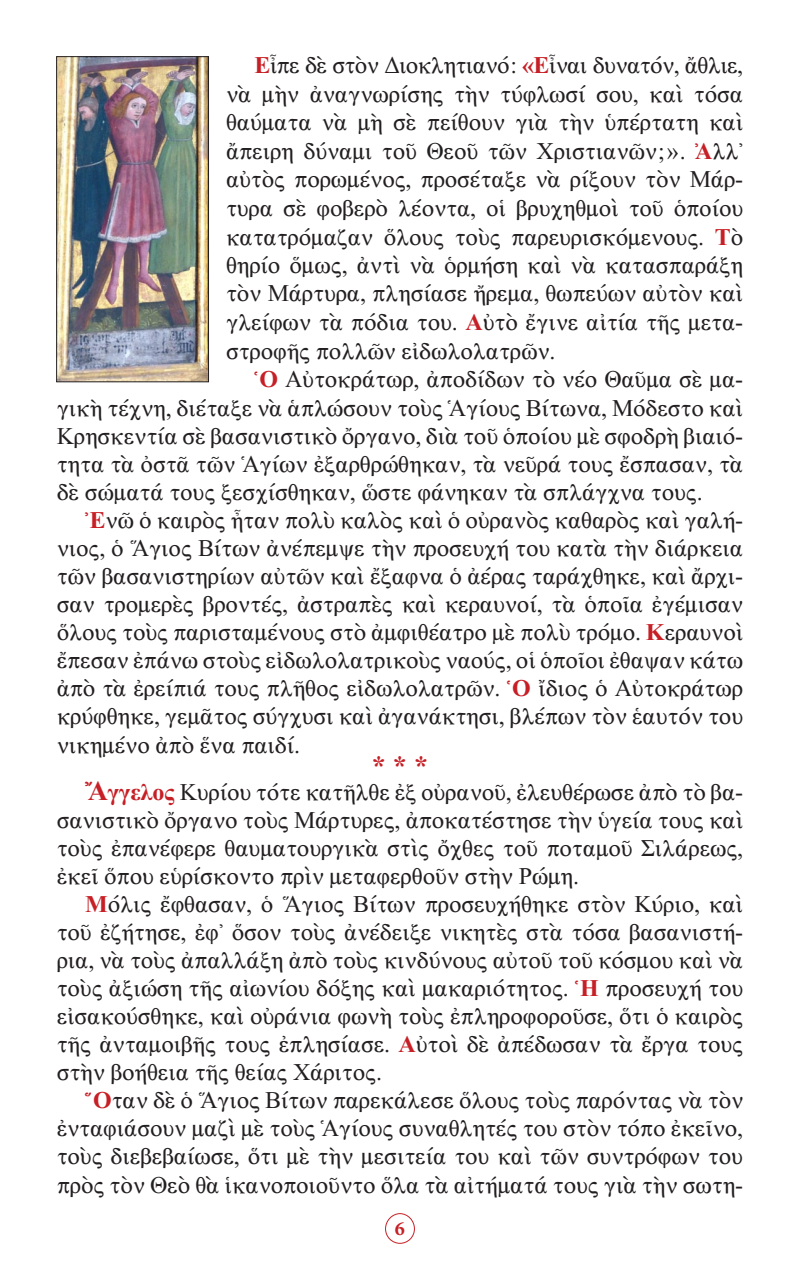
<style>
.page{position:relative;width:800px;height:1270px;background:#fff}
.page>*{position:absolute;margin:0;border:0;box-sizing:border-box;transform-origin:0 0}
.Asteriskoi{font:28px "CTOS New Times Bold Test 1";color:#c62026}
.t1{font:24px/28px "CTOS New Times Roman Test 1";letter-spacing:-.01em;color:#231f20;text-align:justify}
.t2{font:700 20px "Minion Pro";color:#c62026}
.s1{font-family:"CTOS New Times Bold Test 1";color:#c62026}
.s2{font-family:"CTOS New Times Bold Test 1";font-size:28px;color:#c62026}
</style>
<div class="page">
<div style="left:385px;top:1213px;width:30px;height:31px;border:1px solid #c62026;border-radius:50%"></div>
<img style="left:58px;top:58px;width:149px;height:322px">
<div style="left:56px;top:56px;width:153px;height:326px;border:1px solid #231f20"></div>
<p class="t1" style="left:226px;top:51px;width:519px;line-height:28.6px;text-indent:28px"><span class="s1">Ε</span>ἶπε δὲ στὸν Διοκλητιανό: <span class="s1">«Ε</span>ἶναι δυνατόν, ἄθλιε, νὰ μὴν ἀναγνωρίσης τὴν τύφλωσί σου, καὶ τόσα θαύματα νὰ μὴ σὲ πείθουν γιὰ τὴν ὑπέρτατη καὶ ἄπειρη δύναμι τοῦ Θεοῦ τῶν Χριστιανῶν;». <span class="s1">Ἀ</span>λλ᾿ αὐτὸς πορωμένος, προσέταξε νὰ ρίξουν τὸν Μάρ&shy;τυρα σὲ φοβερὸ λέοντα, οἱ βρυχηθμοὶ τοῦ ὁποίου κατατρόμαζαν ὅλους τοὺς παρευρισκόμενους. <span class="s1">Τ</span>ὸ θηρίο ὅμως, ἀντὶ νὰ ὁρμήση καὶ νὰ κατασπαράξη τὸν Μάρτυρα, πλησίασε ἤρεμα, θωπεύων αὐτὸν καὶ γλείφων τὰ πόδια του. <span class="s1">Α</span>ὐτὸ ἔγινε αἰτία τῆς μετα&shy;στροφῆς πολλῶν εἰδωλολατρῶν.</p>
<p class="t1" style="left:57px;top:365px;width:688px;text-indent:198px"><span class="s1">Ὁ</span> Αὐτοκράτωρ, ἀποδίδων τὸ νέο Θαῦμα σὲ μα&shy;γικὴ τέχνη, διέταξε νὰ ἁπλώσουν τοὺς Ἁγίους Βίτωνα, Μόδεστο καὶ Κρησκεντία σὲ βασανιστικὸ ὄργανο, διὰ τοῦ ὁποίου μὲ σφοδρὴ βιαιό&shy;τητα τὰ ὀστᾶ τῶν Ἁγίων ἐξαρθρώθηκαν, τὰ νεῦρά τους ἔσπασαν, τὰ δὲ σώματά τους ξεσχίσθηκαν, ὥστε φάνηκαν τὰ σπλάγχνα τους.</p>
<p class="t1" style="left:57px;top:506px;width:688px;text-indent:28px"><span class="s1">Ἐ</span>νῶ ὁ καιρὸς ἦταν πολὺ καλὸς καὶ ὁ οὐρανὸς καθαρὸς καὶ γαλή&shy;νιος, ὁ Ἅγιος Βίτων ἀνέπεμψε τὴν προσευχή του κατὰ τὴν διάρκεια τῶν βασανιστηρίων αὐτῶν καὶ ἔξαφνα ὁ ἀέρας ταράχθηκε, καὶ ἄρχι&shy;σαν τρομερὲς βροντές, ἀστραπὲς καὶ κεραυνοί, τὰ ὁποῖα ἐγέμισαν ὅλους τοὺς παρισταμένους στὸ ἀμφιθέατρο μὲ πολὺ τρόμο. <span class="s1">Κ</span>εραυνοὶ ἔπεσαν ἐπάνω στοὺς εἰδωλολατρικοὺς ναούς, οἱ ὁποῖοι ἐθαψαν κάτω ἀπὸ τὰ ἐρείπιά τους πλῆθος εἰδωλολατρῶν. <span class="s1">Ὁ</span> ἴδιος ὁ Αὐτοκράτωρ κρύφθηκε, γεμᾶτος σύγχυσι καὶ ἀγανάκτησι, βλέπων τὸν ἑαυτόν του νικημένο ἀπὸ ἕνα παιδί.</p>
<p class="Asteriskoi" style="left:372px;top:750px;width:57px">* * *</p>
<p class="t1" style="left:57px;top:778px;width:688px;text-indent:28px"><span class="s2">Ἄ</span><span class="s1">γγελος</span> Κυρίου τότε κατῆλθε ἐξ οὐρανοῦ, ἐλευθέρωσε ἀπὸ τὸ βα&shy;σανιστικὸ ὄργανο τοὺς Μάρτυρες, ἀποκατέστησε τὴν ὑγεία τους καὶ τοὺς ἐπανέφερε θαυματουργικὰ στὶς ὄχθες τοῦ ποταμοῦ Σιλάρεως, ἐκεῖ ὅπου εὑρίσκοντο πρὶν μεταφερθοῦν στὴν Ρώμη.</p>
<p class="t1" style="left:57px;top:890px;width:688px;text-indent:28px"><span class="s1">Μ</span>όλις ἔφθασαν, ὁ Ἅγιος Βίτων προσευχήθηκε στὸν Κύριο, καὶ τοῦ ἐζήτησε, ἐφ᾿ ὅσον τοὺς ἀνέδειξε νικητὲς στὰ τόσα βασανιστή&shy;ρια, νὰ τοὺς ἀπαλλάξη ἀπὸ τοὺς κινδύνους αὐτοῦ τοῦ κόσμου καὶ νὰ τοὺς ἀξιώση τῆς αἰωνίου δόξης καὶ μακαριότητος. <span class="s1">Ἡ</span> προσευχή του εἰσακούσθηκε, καὶ οὐράνια φωνὴ τοὺς ἐπληροφοροῦσε, ὅτι ὁ καιρὸς τῆς ἀνταμοιβῆς τους ἐπλησίασε. <span class="s1">Α</span>ὐτοὶ δὲ ἀπέδωσαν τὰ ἔργα τους στὴν βοήθεια τῆς θείας Χάριτος.</p>
<p class="t1" style="left:57px;top:1086px;width:688px;text-indent:28px"><span class="s1">Ὅ</span>ταν δὲ ὁ Ἅγιος Βίτων παρεκάλεσε ὅλους τοὺς παρόντας νὰ τὸν ἐνταφιάσουν μαζὶ μὲ τοὺς Ἁγίους συναθλητές του στὸν τόπο ἐκεῖνο, τοὺς διεβεβαίωσε, ὅτι μὲ τὴν μεσιτεία του καὶ τῶν συντρόφων του πρὸς τὸν Θεὸ θὰ ἱκανοποιοῦντο ὅλα τὰ αἰτήματά τους γιὰ τὴν σωτη-</p>
<p class="t2" style="left:395px;top:1215px;width:11px">6</p>
</div>
